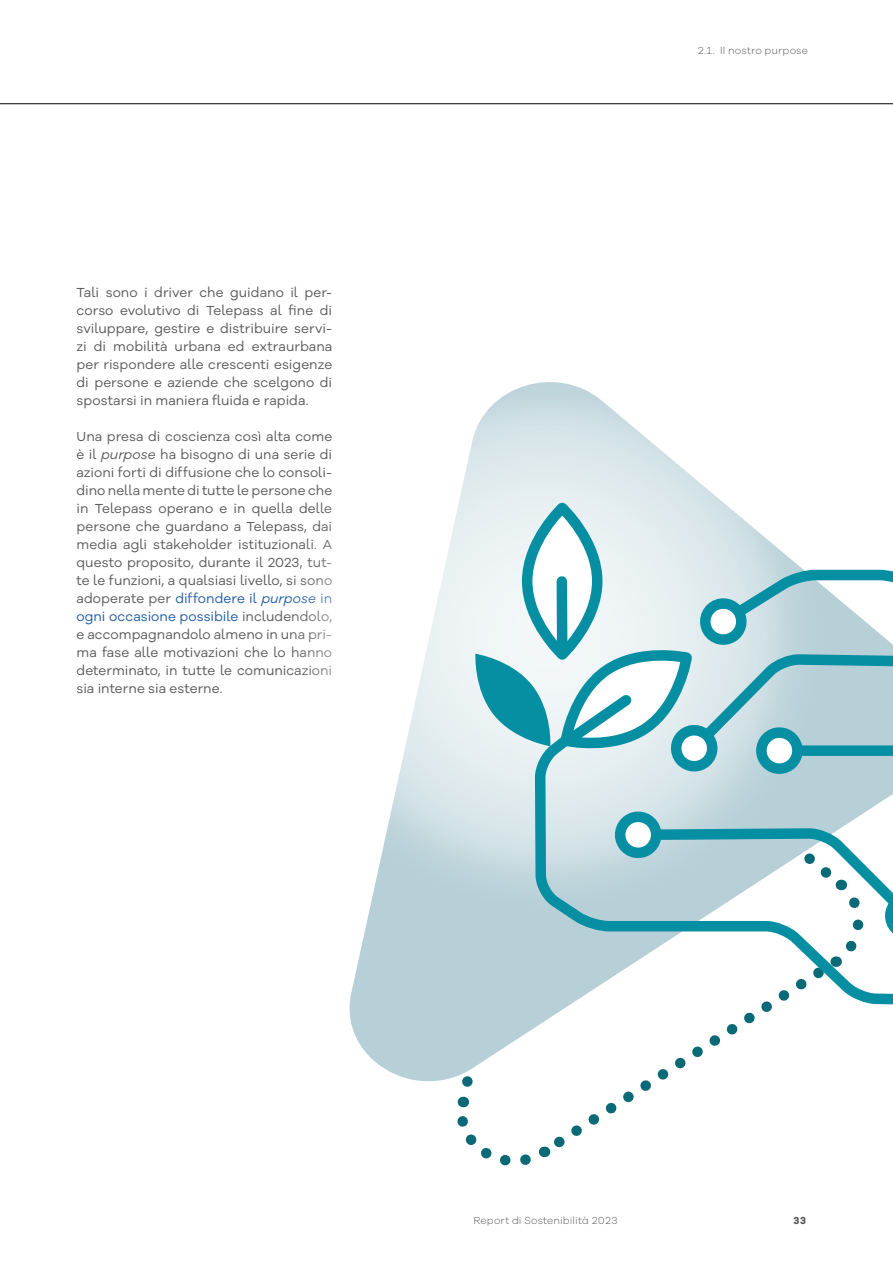
<style>
.page{position:relative;width:893px;height:1263px;background:#fff}
.page>*{position:absolute;margin:0;border:0;box-sizing:border-box;transform-origin:0 0}
.t1{font:13.5px/18px "Galano Grotesque Alt";letter-spacing:.005em;color:#575756;text-align:justify}
.t2{font:300 10.5px "Galano Grotesque";letter-spacing:.015em;color:#575756}
.t3{font:700 10.5px "Galano Grotesque";color:#575756}
.s1{font-style:italic}
.s2{color:#1c59a5}
.s3{font-style:italic;color:#1c59a5}
</style>
<div class="page">
<hr style="left:0;top:103px;width:893px;height:1px;background:#000">
<svg style="left:349px;top:917px;width:102px;height:165px;background:#c0d6dd"></svg>
<svg style="left:313px;top:401px;width:470px;height:470px"></svg>
<svg style="left:451px;top:564px;width:442px;height:602px"></svg>
<svg style="left:527px;top:508px;width:70px;height:146px"></svg>
<div style="left:522px;top:503px;width:80px;height:157px;border:10px solid #068fa2;border-radius:50%"></div>
<div style="left:557px;top:581px;width:10px;height:70px;background:#068fa2"></div>
<p class="t1" style="left:77px;top:283px;width:257px">Tali sono i driver che guidano il per&shy;corso evolutivo di Telepass al fine di sviluppare, gestire e distribuire servi&shy;zi di mobilità urbana ed extraurbana per rispondere alle crescenti esigenze di persone e aziende che scelgono di spostarsi in maniera fluida e rapida.</p>
<p class="t1" style="left:77px;top:427px;width:257px">Una presa di coscienza così alta come è il <span class="s1">purpose</span> ha bisogno di una serie di azioni forti di diffusione che lo consoli&shy;dino nella mente di tutte le persone che in Telepass operano e in quella delle persone che guardano a Telepass, dai media agli stakeholder istituzionali. A questo proposito, durante il 2023, tut&shy;te le funzioni, a qualsiasi livello, si sono adoperate per <span class="s2">diffondere il</span> <span class="s3">purpose</span> <span class="s2">in ogni occasione possibile</span> includendolo, e accompagnandolo almeno in una pri&shy;ma fase alle motivazioni che lo hanno determinato, in tutte le comunicazioni sia interne sia esterne.</p>
<p class="t2" style="left:697px;top:44px;width:112px">2.1. Il nostro purpose</p>
<p class="t2" style="left:473px;top:1214px;width:146px">Report di Sostenibilità 2023</p>
<p class="t3" style="left:793px;top:1214px;width:14px">33</p>
</div>
